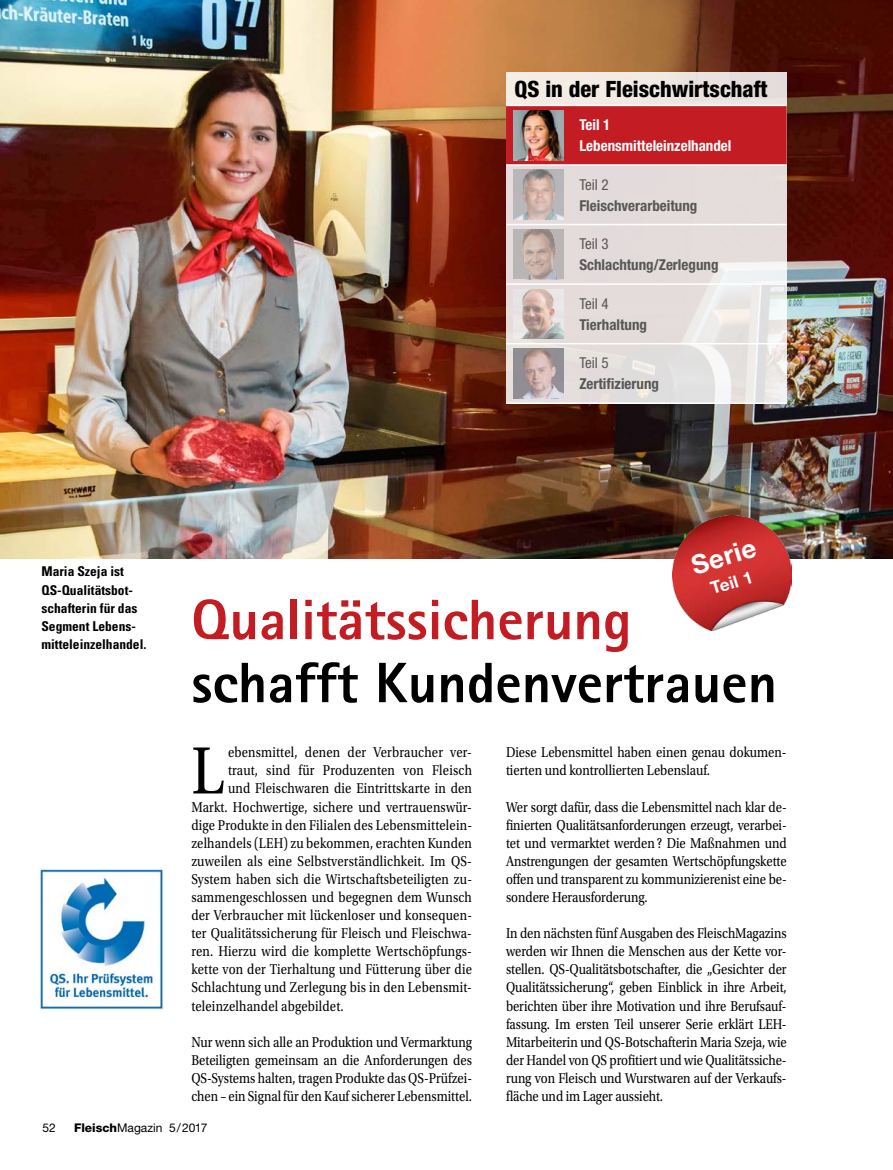
<style>
.page{position:relative;width:893px;height:1170px;background:#fff}
.page>*{position:absolute;margin:0;border:0;box-sizing:border-box;transform-origin:0 0}
.t1{font:70.35px "Utopia Std";color:#000;scale:.85 1}
.t2{font:800 57px "AT Rotis Sans Serif";color:#000}
.t3{font:800 57px "AT Rotis Sans Serif";color:#c31c23}
.t4{font:700 26.4px "Helvetica Neue LT Std";color:#fff}
.t5{font:800 condensed 22.5px "Helvetica Neue LT Std";color:#000}
.t6{font:700 17.1px "Helvetica Neue LT Std";color:#fff}
.t7{font:15px/18px "Utopia Std";letter-spacing:.015em;color:#000;text-align:justify;scale:.85 1}
.t8{font:700 condensed 15px "Helvetica Neue LT Std";color:#575756}
.t9{font:700 condensed 15px/21px "Helvetica Neue LT Std";color:#fff}
.t10{font:condensed 15px "Helvetica Neue LT Std";color:#575756}
.t11{font:700 condensed 13.5px/18.1px "Univers LT Std";color:#000}
.t12{font:12px "Helvetica Neue LT Std";color:#000}
.s1{font-weight:800}
</style>
<div class="page">
<img style="left:0;top:0;width:893px;height:558px">
<svg style="left:506px;top:72px;width:281px;height:330px;background:#e7e0df"></svg>
<div style="left:506px;top:106px;width:281px;height:58px;background:#c31c23"></div>
<hr style="left:506px;top:105px;width:65px;height:1px;background:#fff">
<hr style="left:571px;top:105px;width:216px;height:1px;background:#fff">
<hr style="left:506px;top:164px;width:65px;height:2px;background:#fff">
<hr style="left:571px;top:164px;width:216px;height:2px;background:#fff">
<hr style="left:506px;top:224px;width:65px;height:1px;background:#fff">
<hr style="left:571px;top:224px;width:216px;height:1px;background:#fff">
<hr style="left:506px;top:283px;width:65px;height:2px;background:#fff">
<hr style="left:571px;top:283px;width:216px;height:2px;background:#fff">
<hr style="left:506px;top:343px;width:65px;height:1px;background:#fff">
<hr style="left:571px;top:343px;width:216px;height:1px;background:#fff">
<hr style="left:506px;top:402px;width:65px;height:2px;background:#fff">
<hr style="left:571px;top:402px;width:216px;height:2px;background:#fff">
<img style="left:513px;top:110px;width:50px;height:50px">
<img style="left:513px;top:170px;width:50px;height:50px">
<img style="left:513px;top:229px;width:50px;height:50px">
<img style="left:513px;top:289px;width:50px;height:50px">
<img style="left:513px;top:348px;width:50px;height:50px">
<img style="left:673px;top:515px;width:118px;height:115px">
<img style="left:39px;top:868px;width:124px;height:141px">
<h3 class="t5" style="left:514px;top:75px;width:255px">QS in der Fleischwirtschaft</h3>
<p class="t9" style="left:579px;top:114px;width:154px">Teil 1<br>Lebensmitteleinzelhandel</p>
<p class="t10" style="left:579px;top:176px;width:31px">Teil 2</p>
<p class="t8" style="left:579px;top:196px;width:119px">Fleischverarbeitung</p>
<p class="t10" style="left:579px;top:235px;width:31px">Teil 3</p>
<p class="t8" style="left:579px;top:256px;width:141px">Schlachtung/Zerlegung</p>
<p class="t10" style="left:579px;top:295px;width:31px">Teil 4</p>
<p class="t8" style="left:579px;top:315px;width:69px">Tierhaltung</p>
<p class="t10" style="left:579px;top:354px;width:31px">Teil 5</p>
<p class="t8" style="left:579px;top:375px;width:81px">Zertifizierung</p>
<p class="t11" style="left:41px;top:562px;width:107px">Maria Szeja ist<br>QS-Qualitätsbot&shy;schafterin für das<br>Segment Lebens&shy;mitteleinzelhandel.</p>
<h3 class="t4" style="left:687px;top:550px;width:68px;rotate:-17deg">Serie</h3>
<p class="t6" style="left:708px;top:578px;width:45px;rotate:-17deg">Teil 1</p>
<h2 class="t3" style="left:191px;top:583px;width:442px">Qualitätssicherung</h2>
<h2 class="t2" style="left:191px;top:646px;width:587px">schafft Kundenvertrauen</h2>
<h1 class="t1" style="left:191px;top:732px;width:40px">L</h1>
<p class="t7" style="left:228px;top:743px;width:289px">ebensmittel, denen der Verbraucher ver-</p>
<p class="t7" style="left:228px;top:761px;width:289px">traut, sind für Produzenten von Fleisch</p>
<p class="t7" style="left:228px;top:779px;width:289px">und Fleischwaren die Eintrittskarte in den</p>
<p class="t7" style="left:191px;top:797px;width:332px">Markt. Hochwertige, sichere und vertrauenswür-</p>
<p class="t7" style="left:191px;top:816px;width:332px">dige Produkte in den Filialen des Lebensmittelein-</p>
<p class="t7" style="left:191px;top:834px;width:332px">zelhandels (LEH) zu bekommen, erachten Kunden</p>
<p class="t7" style="left:191px;top:852px;width:332px">zuweilen als eine Selbstverständlichkeit. Im QS-</p>
<p class="t7" style="left:191px;top:870px;width:332px">System haben sich die Wirtschaftsbeteiligten zu-</p>
<p class="t7" style="left:191px;top:888px;width:332px">sammengeschlossen und begegnen dem Wunsch</p>
<p class="t7" style="left:191px;top:906px;width:332px">der Verbraucher mit lückenloser und konsequen-</p>
<p class="t7" style="left:191px;top:924px;width:332px">ter Qualitätssicherung für Fleisch und Fleischwa-</p>
<p class="t7" style="left:191px;top:942px;width:332px">ren. Hierzu wird die komplette Wertschöpfungs-</p>
<p class="t7" style="left:191px;top:960px;width:332px">kette von der Tierhaltung und Fütterung über die</p>
<p class="t7" style="left:191px;top:978px;width:332px">Schlachtung und Zerlegung bis in den Lebensmit-</p>
<p class="t7" style="left:191px;top:996px;width:181px">teleinzelhandel abgebildet.</p>
<p class="t7" style="left:191px;top:1032px;width:332px">Nur wenn sich alle an Produktion und Vermarktung Beteiligten gemeinsam an die Anforderungen des QS-Systems halten, tragen Produkte das QS-Prüfzei&shy;chen – ein Signal für den Kauf sicherer Lebensmittel.</p>
<p class="t7" style="left:506px;top:743px;width:332px">Diese Lebensmittel haben einen genau dokumen&shy;tierten und kontrollierten Lebenslauf.</p>
<p class="t7" style="left:506px;top:798px;width:332px">Wer sorgt dafür, dass die Lebensmittel nach klar de&shy;finierten Qualitätsanforderungen erzeugt, verarbei&shy;tet und vermarktet werden ? Die Maßnahmen und Anstrengungen der gesamten Wertschöpfungskette offen und transparent zu kommunizierenist eine be&shy;sondere Herausforderung.</p>
<p class="t7" style="left:506px;top:924px;width:332px">In den nächsten fünf Ausgaben des FleischMagazins werden wir Ihnen die Menschen aus der Kette vor&shy;stellen. QS-Qualitätsbotschafter, die „Gesichter der Qualitätssicherung“, geben Einblick in ihre Arbeit, berichten über ihre Motivation und ihre Berufsauf&shy;fassung. Im ersten Teil unserer Serie erklärt LEH-Mitarbeiterin und QS-Botschafterin Maria Szeja, wie der Handel von QS profitiert und wie Qualitätssiche&shy;rung von Fleisch und Wurstwaren auf der Verkaufs&shy;fläche und im Lager aussieht.</p>
<p class="t12" style="left:43px;top:1120px;width:15px">52</p>
<p class="t12" style="left:74px;top:1120px;width:135px"><span class="s1">Fleisch</span>Magazin 5/2017</p>
</div>
